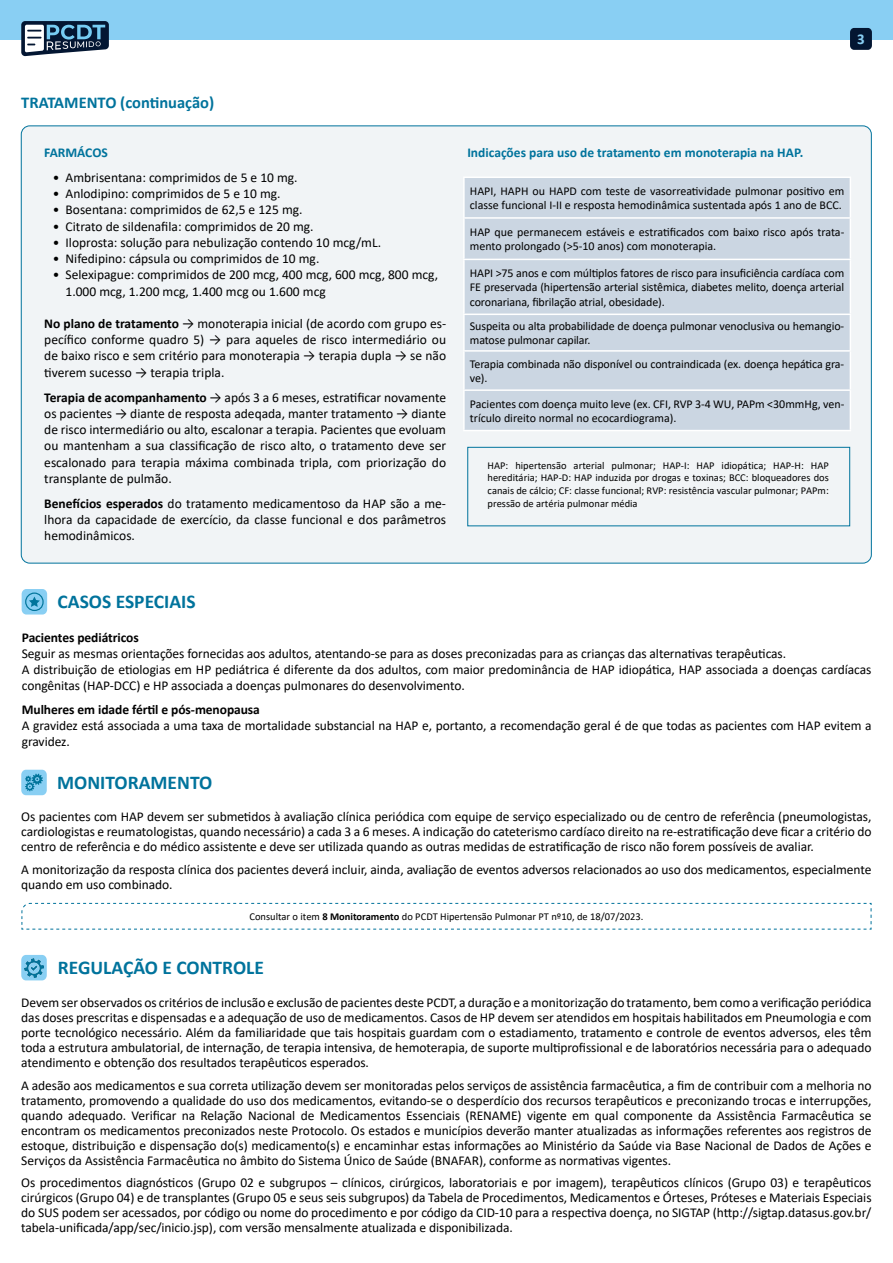
<style>
.page{position:relative;width:893px;height:1263px;background:#fff}
.page>*{position:absolute;margin:0;border:0;box-sizing:border-box;transform-origin:0 0}
.t1{font:700 19.5px "Calibri";color:#00739c}
.t2{font:700 16.5px "Calibri";color:#00739c}
.t3{font:700 15px "Calibri";color:#89cff3}
.t4{font:13.5px/15px "Calibri";letter-spacing:-.005em;color:#000;text-align:justify}
.t5{font:700 13.5px "Calibri";color:#00739c}
.t6{font:700 13.5px "Calibri";letter-spacing:-.005em;color:#000}
.t7{font:12px/14.4px "Calibri";letter-spacing:-.01em;color:#000}
.t8{font:10.5px/12.6px "Calibri";color:#000;text-align:justify}
.s1{font-weight:700}
</style>
<div class="page">
<div style="left:0;top:0;width:893px;height:39px;background:#89cff3"></div>
<div style="left:850px;top:28px;width:22px;height:22px;background:#031632;border-radius:4px"></div>
<svg style="left:21px;top:21px;width:88px;height:35px;background:#597086"></svg>
<div style="left:21px;top:770px;width:26px;height:25px;background:#89cff3;border-radius:5px"></div>
<svg style="left:25px;top:774px;width:18px;height:17px"></svg>
<div style="left:22px;top:589px;width:25px;height:25px;background:#89cff3;border-radius:5px"></div>
<div style="left:25px;top:592px;width:19px;height:19px;border:1px solid #00749b;border-radius:50%"></div>
<svg style="left:29px;top:596px;width:11px;height:11px"></svg>
<div style="left:21px;top:955px;width:26px;height:25px;background:#89cff3;border-radius:5px"></div>
<img style="left:25px;top:958px;width:18px;height:19px">
<div style="left:21px;top:126px;width:850px;height:437px;background:#f1f4f6;border-radius:9px"></div>
<div style="left:465px;top:178px;width:385px;height:252px;background:#cbd6e2"></div>
<hr style="left:463px;top:177px;width:388px;height:1px;background:#fff">
<hr style="left:463px;top:178px;width:2px;height:39px;background:#fff">
<hr style="left:463px;top:217px;width:388px;height:2px;background:#fff">
<hr style="left:463px;top:219px;width:2px;height:40px;background:#fff">
<hr style="left:850px;top:219px;width:1px;height:40px;background:#fff">
<hr style="left:463px;top:259px;width:388px;height:1px;background:#fff">
<hr style="left:463px;top:260px;width:2px;height:54px;background:#fff">
<hr style="left:850px;top:260px;width:1px;height:54px;background:#fff">
<hr style="left:463px;top:314px;width:388px;height:1px;background:#fff">
<hr style="left:463px;top:315px;width:2px;height:35px;background:#fff">
<hr style="left:850px;top:315px;width:1px;height:35px;background:#fff">
<hr style="left:463px;top:350px;width:388px;height:2px;background:#fff">
<hr style="left:463px;top:352px;width:2px;height:37px;background:#fff">
<hr style="left:850px;top:352px;width:1px;height:37px;background:#fff">
<hr style="left:463px;top:389px;width:388px;height:2px;background:#fff">
<hr style="left:463px;top:391px;width:2px;height:39px;background:#fff">
<hr style="left:850px;top:391px;width:1px;height:39px;background:#fff">
<hr style="left:463px;top:430px;width:388px;height:1px;background:#fff">
<hr style="left:850px;top:178px;width:1px;height:39px;background:#fff">
<div style="left:467px;top:447px;width:383px;height:79px;border:1px solid #00739c"></div>
<svg style="left:21px;top:903px;width:851px;height:27px"></svg>
<p class="t2" style="left:21px;top:90px;width:195px">TRATAMENTO (continuação)</p>
<p class="t5" style="left:44px;top:143px;width:65px">FARMÁCOS</p>
<p class="t4" style="left:53px;top:170px;width:246px">• Ambrisentana: comprimidos de 5 e 10 mg.</p>
<p class="t4" style="left:53px;top:186px;width:229px">• Anlodipino: comprimidos de 5 e 10 mg.</p>
<p class="t4" style="left:53px;top:202px;width:251px">• Bosentana: comprimidos de 62,5 e 125 mg.</p>
<p class="t4" style="left:53px;top:218px;width:262px">• Citrato de sildenafila: comprimidos de 20 mg.</p>
<p class="t4" style="left:53px;top:235px;width:330px">• Iloprosta: solução para nebulização contendo 10 mcg/mL.</p>
<p class="t4" style="left:53px;top:251px;width:268px">• Nifedipino: cápsula ou comprimidos de 10 mg.</p>
<p class="t4" style="left:66px;top:266px;width:374px;line-height:16.2px;text-indent:-13px">• Selexipague: comprimidos de 200 mcg, 400 mcg, 600 mcg, 800 mcg,<br>1.000 mcg, 1.200 mcg, 1.400 mcg ou 1.600 mcg</p>
<p class="t4" style="left:44px;top:315px;width:403px;line-height:16.2px"><span class="s1">No plano de tratamento</span> → monoterapia inicial (de acordo com grupo es&shy;pecífico conforme quadro 5) → para aqueles de risco intermediário ou de baixo risco e sem critério para monoterapia → terapia dupla → se não tiverem sucesso → terapia tripla.</p>
<p class="t4" style="left:44px;top:389px;width:403px;line-height:16.2px"><span class="s1">Terapia de acompanhamento</span> → após 3 a 6 meses, estratificar novamente os pacientes → diante de resposta adeqada, manter tratamento → diante de risco intermediário ou alto, escalonar a terapia. Pacientes que evoluam ou mantenham a sua classificação de risco alto, o tratamento deve ser escalonado para terapia máxima combinada tripla, com priorização do transplante de pulmão.</p>
<p class="t4" style="left:44px;top:495px;width:403px;line-height:16.2px"><span class="s1">Benefícios esperados</span> do tratamento medicamentoso da HAP são a me&shy;lhora da capacidade de exercício, da classe funcional e dos parâmetros hemodinâmicos.</p>
<h1 class="t1" style="left:58px;top:588px;width:140px">CASOS ESPECIAIS</h1>
<p class="t3" style="left:857px;top:28px;width:9px">3</p>
<p class="t5" style="left:467px;top:143px;width:337px">Indicações para uso de tratamento em monoterapia na HAP.</p>
<p class="t7" style="left:470px;top:183px;width:376px">HAPI, HAPH ou HAPD com teste de vasorreatividade pulmonar positivo em classe funcional I-II e resposta hemodinâmica sustentada após 1 ano de BCC.</p>
<p class="t7" style="left:470px;top:224px;width:376px">HAP que permanecem estáveis e estratificados com baixo risco após trata&shy;mento prolongado (&gt;5-10 anos) com monoterapia.</p>
<p class="t7" style="left:470px;top:265px;width:376px;text-align:justify">HAPI &gt;75 anos e com múltiplos fatores de risco para insuficiência cardíaca com FE preservada (hipertensão arterial sistêmica, diabetes melito, doença arterial coronariana, fibrilação atrial, obesidade).</p>
<p class="t7" style="left:470px;top:318px;width:376px">Suspeita ou alta probabilidade de doença pulmonar venoclusiva ou hemangio&shy;matose pulmonar capilar.</p>
<p class="t7" style="left:470px;top:356px;width:376px">Terapia combinada não disponível ou contraindicada (ex. doença hepática gra&shy;ve).</p>
<p class="t7" style="left:470px;top:396px;width:376px">Pacientes com doença muito leve (ex. CFI, RVP 3-4 WU, PAPm &lt;30mmHg, ven&shy;trículo direito normal no ecocardiograma).</p>
<p class="t8" style="left:488px;top:459px;width:343px">HAP: hipertensão arterial pulmonar; HAP-I: HAP idiopática; HAP-H: HAP hereditária; HAP-D: HAP induzida por drogas e toxinas; BCC: bloqueadores dos canais de cálcio; CF: classe funcional; RVP: resistência vascular pulmonar; PAPm: pressão de artéria pulmonar média</p>
<p class="t6" style="left:22px;top:628px;width:119px">Pacientes pediátricos</p>
<p class="t4" style="left:22px;top:645px;width:851px;line-height:16.2px;text-align:left">Seguir as mesmas orientações fornecidas aos adultos, atentando-se para as doses preconizadas para as crianças das alternativas terapêuticas.<br>A distribuição de etiologias em HP pediátrica é diferente da dos adultos, com maior predominância de HAP idiopática, HAP associada a doenças cardíacas congênitas (HAP-DCC) e HP associada a doenças pulmonares do desenvolvimento.</p>
<p class="t6" style="left:22px;top:700px;width:240px">Mulheres em idade fértil e pós-menopausa</p>
<p class="t4" style="left:22px;top:717px;width:851px;line-height:16.2px">A gravidez está associada a uma taxa de mortalidade substancial na HAP e, portanto, a recomendação geral é de que todas as pacientes com HAP evitem a gravidez.</p>
<h1 class="t1" style="left:57px;top:768px;width:157px">MONITORAMENTO</h1>
<p class="t4" style="left:21px;top:809px;width:852px">Os pacientes com HAP devem ser submetidos à avaliação clínica periódica com equipe de serviço especializado ou de centro de referência (pneumologistas, cardiologistas e reumatologistas, quando necessário) a cada 3 a 6 meses. A indicação do cateterismo cardíaco direito na re-estratificação deve ficar a critério do centro de referência e do médico assistente e deve ser utilizada quando as outras medidas de estratificação de risco não forem possíveis de avaliar.</p>
<p class="t4" style="left:21px;top:861px;width:852px">A monitorização da resposta clínica dos pacientes deverá incluir, ainda, avaliação de eventos adversos relacionados ao uso dos medicamentos, especialmente quando em uso combinado.</p>
<p class="t8" style="left:249px;top:910px;width:395px">Consultar o item <span class="s1">8 Monitoramento</span> do PCDT Hipertensão Pulmonar PT nº10, de 18/07/2023.</p>
<h1 class="t1" style="left:58px;top:953px;width:208px">REGULAÇÃO E CONTROLE</h1>
<p class="t4" style="left:21px;top:995px;width:852px">Devem ser observados os critérios de inclusão e exclusão de pacientes deste PCDT, a duração e a monitorização do tratamento, bem como a verificação periódica das doses prescritas e dispensadas e a adequação de uso de medicamentos. Casos de HP devem ser atendidos em hospitais habilitados em Pneumologia e com porte tecnológico necessário. Além da familiaridade que tais hospitais guardam com o estadiamento, tratamento e controle de eventos adversos, eles têm toda a estrutura ambulatorial, de internação, de terapia intensiva, de hemoterapia, de suporte multiprofissional e de laboratórios necessária para o adequado atendimento e obtenção dos resultados terapêuticos esperados.</p>
<p class="t4" style="left:21px;top:1077px;width:852px">A adesão aos medicamentos e sua correta utilização devem ser monitoradas pelos serviços de assistência farmacêutica, a fim de contribuir com a melhoria no tratamento, promovendo a qualidade do uso dos medicamentos, evitando-se o desperdício dos recursos terapêuticos e preconizando trocas e interrupções, quando adequado. Verificar na Relação Nacional de Medicamentos Essenciais (RENAME) vigente em qual componente da Assistência Farmacêutica se encontram os medicamentos preconizados neste Protocolo. Os estados e municípios deverão manter atualizadas as informações referentes aos registros de estoque, distribuição e dispensação do(s) medicamento(s) e encaminhar estas informações ao Ministério da Saúde via Base Nacional de Dados de Ações e Serviços da Assistência Farmacêutica no âmbito do Sistema Único de Saúde (BNAFAR), conforme as normativas vigentes.</p>
<p class="t4" style="left:21px;top:1175px;width:852px">Os procedimentos diagnósticos (Grupo 02 e subgrupos – clínicos, cirúrgicos, laboratoriais e por imagem), terapêuticos clínicos (Grupo 03) e terapêuticos cirúrgicos (Grupo 04) e de transplantes (Grupo 05 e seus seis subgrupos) da Tabela de Procedimentos, Medicamentos e Órteses, Próteses e Materiais Especiais do SUS podem ser acessados, por código ou nome do procedimento e por código da CID-10 para a respectiva doença, no SIGTAP (http://sigtap.datasus.gov.br/ tabela-unificada/app/sec/inicio.jsp), com versão mensalmente atualizada e disponibilizada.</p>
</div>
